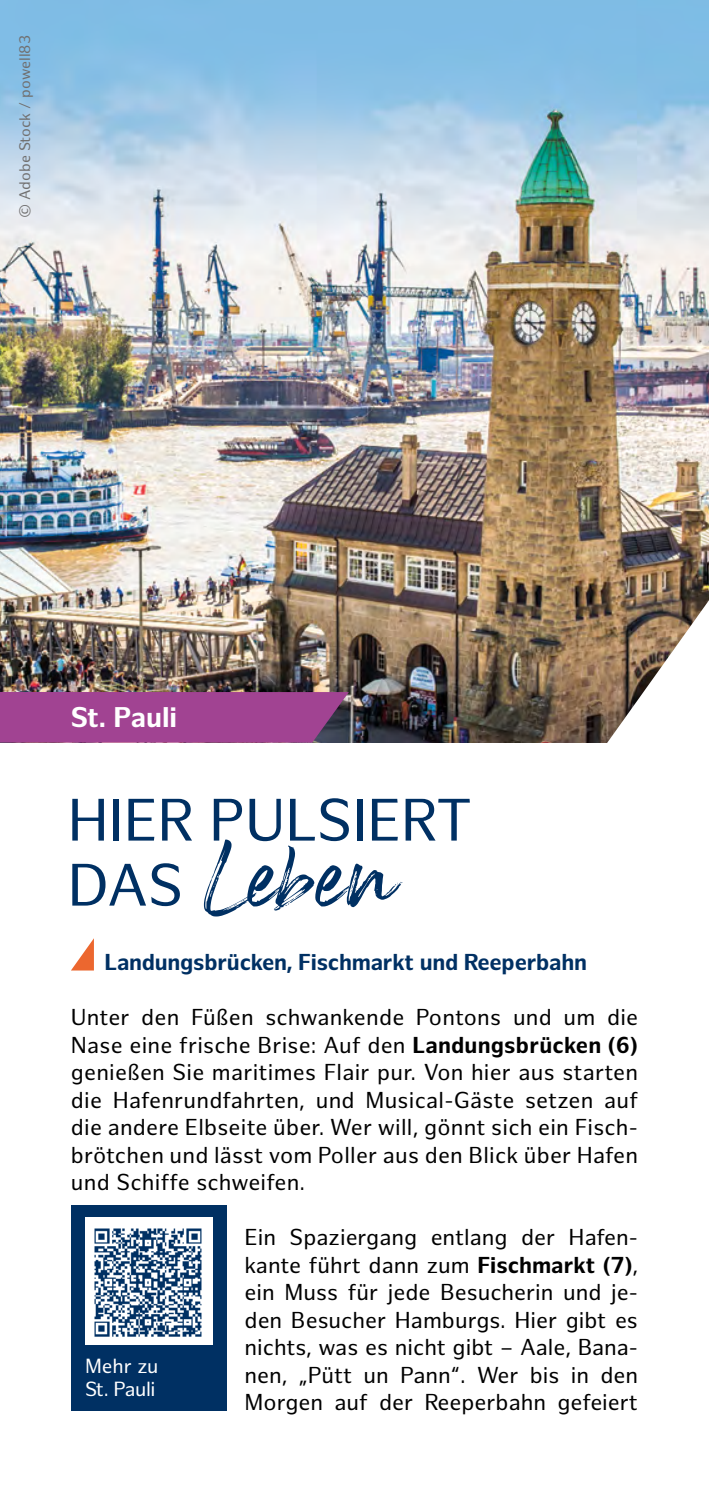
<style>
.page{position:relative;width:709px;height:1489px;background:#fff}
.page>*{position:absolute;margin:0;border:0;box-sizing:border-box;transform-origin:0 0}
.t1{font:58.5px/65px "Hamburg Sans";letter-spacing:-.01em;color:#003063}
.t2{font:700 27.75px "Hamburg Sans";color:#fff}
.t3{font:22.5px/27.5px "Hamburg Sans";color:#000;text-align:justify}
.t4{font:700 22.5px "Hamburg Sans";letter-spacing:-.01em;color:#003063}
.t5{font:20px/22.5px "Hamburg Sans";letter-spacing:-.02em;color:#fff}
.t6{font:15px "Hamburg Sans";color:#706f6f}
.s1{font-family:"Black Vosten";font-size:65px}
.s2{font-family:"Black Vosten";font-size:93px}
.s3{font-family:"Black Vosten";font-size:66px}
.s4{font-weight:700}
</style>
<div class="page">
<img style="left:0;top:0;width:709px;height:742px">
<svg style="left:604px;top:600px;width:105px;height:143px"></svg>
<svg style="left:71px;top:938px;width:23px;height:32px"></svg>
<div style="left:0;top:692px;width:349px;height:50px;background:#a14392"></div>
<div style="left:71px;top:1204px;width:156px;height:206px;background:#003063"></div>
<div style="left:85px;top:1217px;width:128px;height:127px;background:#fff"></div>
<img style="left:94px;top:1228px;width:108px;height:109px">
<p class="t6" style="left:16px;top:218px;width:184px;rotate:-90deg">© Adobe Stock / powell83</p>
<p class="t2" style="left:71px;top:701px;width:108px">St. Pauli</p>
<h1 class="t1" style="left:67px;top:789px;width:407px">HIER PULSIERT<br>DAS <span class="s1">L</span><span class="s2">e</span><span class="s3">b</span><span class="s2">en</span></h1>
<p class="t4" style="left:105px;top:949px;width:484px">Landungsbrücken, Fischmarkt und Reeperbahn</p>
<p class="t3" style="left:71px;top:1004px;width:568px">Unter den Füßen schwankende Pontons und um die Nase eine frische Brise: Auf den <span class="s4">Landungsbrücken (6) </span>genießen Sie maritimes Flair pur. Von hier aus starten die Hafenrundfahrten, und Musical-Gäste setzen auf die andere Elbseite über. Wer will, gönnt sich ein Fisch&shy;brötchen und lässt vom Poller aus den Blick über Hafen und Schiffe schweifen.</p>
<p class="t3" style="left:245px;top:1224px;width:395px">Ein Spaziergang entlang der Hafen&shy;kante führt dann zum <span class="s4">Fischmarkt (7)</span>, ein Muss für jede Besucherin und je&shy;den Besucher Hamburgs. Hier gibt es nichts, was es nicht gibt – Aale, Bana&shy;nen, „Pütt un Pann“. Wer bis in den Morgen auf der Reeperbahn gefeiert</p>
<p class="t5" style="left:85px;top:1355px;width:75px">Mehr zu<br>St. Pauli</p>
</div>
